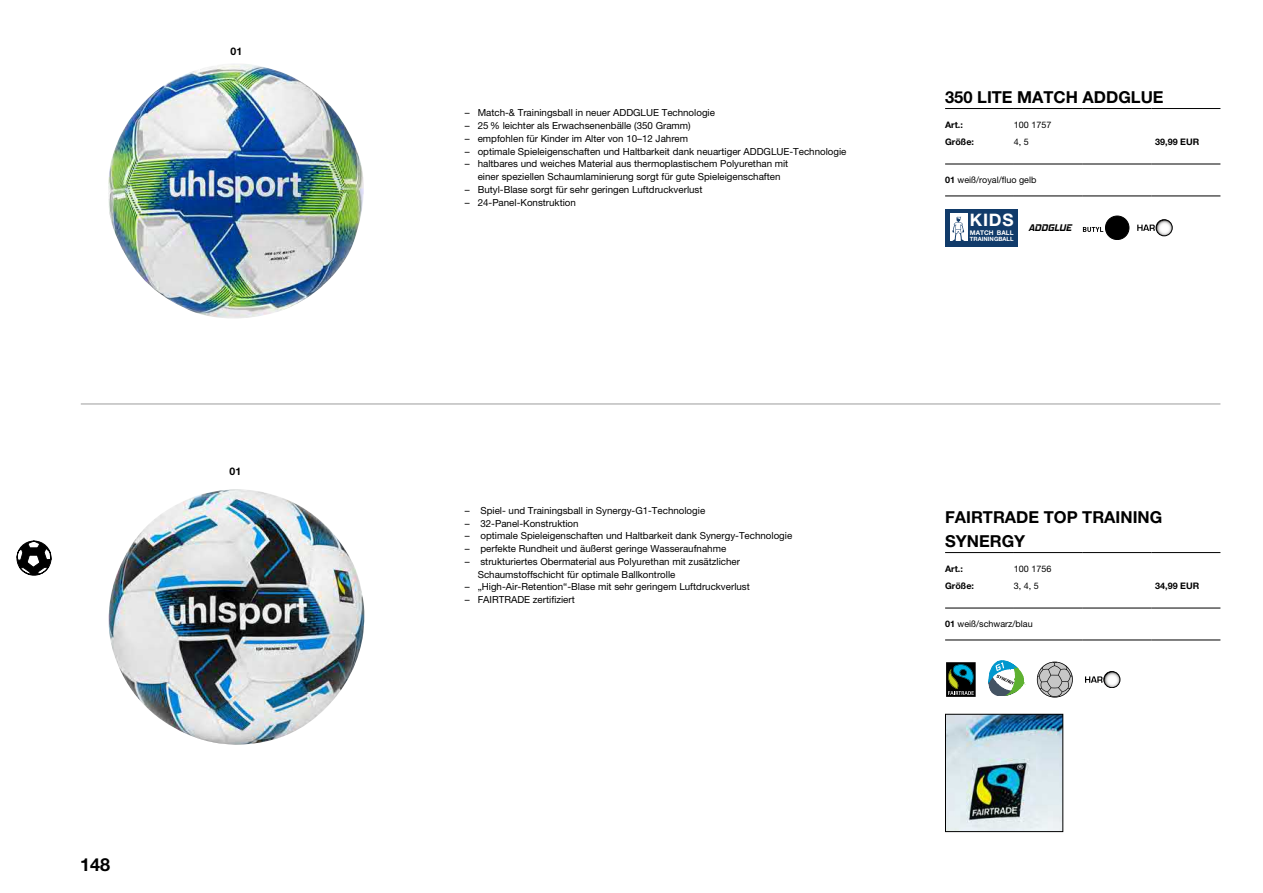
<style>
.page{position:relative;width:1263px;height:893px;background:#fff}
.page>*{position:absolute;margin:0;border:0;box-sizing:border-box;transform-origin:0 0}
.t1{font:700 18px "Helvetica Neue LT Pro";color:#000}
.t2{font:700 17.25px "Helvetica Neue LT Pro";color:#fff}
.t3{font:700 16.5px/24px "Helvetica Neue LT Pro";color:#000}
.t4{font:700 10.5px "Helvetica Neue LT Pro";color:#000}
.t5{font:9.75px/12.8px "Helvetica Neue LT Pro";color:#000}
.t6{font:italic 700 9.75px "Hemi Head Rg";color:#000}
.t7{font:9px/17.1px "Helvetica Neue LT Pro";color:#000}
.t8{font:700 9px "Helvetica Neue LT Pro";color:#000}
.t9{font:700 6.45px "Helvetica Neue LT Pro";color:#fff}
.t10{font:700 5.85px "Helvetica Neue LT Pro";letter-spacing:.005em;color:#fff}
.s1{font-weight:700}
</style>
<div class="page">
<hr style="left:81px;top:404px;width:1139px;height:1px;background:#9d9d9c">
<img style="left:108px;top:64px;width:256px;height:254px">
<img style="left:108px;top:489px;width:257px;height:256px">
<img style="left:947px;top:716px;width:114px;height:114px">
<div style="left:945px;top:714px;width:118px;height:118px;border:1px solid #000"></div>
<div style="left:945px;top:210px;width:73px;height:37px;background:#113b6a"></div>
<div style="left:950px;top:214px;width:17px;height:27px;background:#fff"></div>
<svg style="left:952px;top:217px;width:13px;height:24px"></svg>
<svg style="left:946px;top:662px;width:30px;height:35px"></svg>
<svg style="left:1085px;top:676px;width:17px;height:7px"></svg>
<svg style="left:1104px;top:671px;width:16px;height:17px"></svg>
<div style="left:1104px;top:671px;width:16px;height:17px;border:1px solid #000;border-radius:50%"></div>
<div style="left:1105px;top:216px;width:24px;height:24px;background:#000;border-radius:50%"></div>
<div style="left:1105px;top:216px;width:24px;height:24px;border:1px solid #000;border-radius:50%"></div>
<svg style="left:1083px;top:227px;width:20px;height:5px"></svg>
<svg style="left:1137px;top:225px;width:18px;height:6px"></svg>
<svg style="left:1156px;top:220px;width:16px;height:16px"></svg>
<div style="left:1156px;top:219px;width:16px;height:17px;border:1px solid #000;border-radius:50%"></div>
<svg style="left:1037px;top:662px;width:36px;height:35px"></svg>
<svg style="left:989px;top:661px;width:34px;height:35px"></svg>
<hr style="left:945px;top:552px;width:69px;height:1px;background:#000">
<hr style="left:1014px;top:552px;width:69px;height:1px;background:#000">
<hr style="left:1083px;top:552px;width:68px;height:1px;background:#000">
<hr style="left:1151px;top:552px;width:69px;height:1px;background:#000">
<hr style="left:945px;top:608px;width:69px;height:1px;background:#000">
<hr style="left:1014px;top:608px;width:69px;height:1px;background:#000">
<hr style="left:1083px;top:608px;width:68px;height:1px;background:#000">
<hr style="left:1151px;top:608px;width:69px;height:1px;background:#000">
<hr style="left:945px;top:640px;width:69px;height:1px;background:#000">
<hr style="left:1014px;top:640px;width:69px;height:1px;background:#000">
<hr style="left:1083px;top:640px;width:68px;height:1px;background:#000">
<hr style="left:1151px;top:640px;width:69px;height:1px;background:#000">
<hr style="left:945px;top:108px;width:69px;height:1px;background:#000">
<hr style="left:1014px;top:108px;width:69px;height:1px;background:#000">
<hr style="left:1083px;top:108px;width:68px;height:1px;background:#000">
<hr style="left:1151px;top:108px;width:69px;height:1px;background:#000">
<hr style="left:945px;top:164px;width:69px;height:1px;background:#000">
<hr style="left:1014px;top:164px;width:69px;height:1px;background:#000">
<hr style="left:1083px;top:164px;width:68px;height:1px;background:#000">
<hr style="left:1151px;top:164px;width:69px;height:1px;background:#000">
<hr style="left:945px;top:196px;width:69px;height:1px;background:#000">
<hr style="left:1014px;top:196px;width:69px;height:1px;background:#000">
<hr style="left:1083px;top:196px;width:68px;height:1px;background:#000">
<hr style="left:1151px;top:196px;width:69px;height:1px;background:#000">
<svg style="left:17px;top:541px;width:34px;height:34px"></svg>
<p class="t4" style="left:231px;top:44px;width:13px">01</p>
<p class="t4" style="left:230px;top:464px;width:13px">01</p>
<h1 class="t1" style="left:80px;top:853px;width:32px">148</h1>
<p class="t5" style="left:465px;top:106px;width:252px">– Match-&amp; Trainingsball in neuer ADDGLUE Technologie</p>
<p class="t5" style="left:465px;top:119px;width:227px">– 25 % leichter als Erwachsenenbälle (350 Gramm)</p>
<p class="t5" style="left:465px;top:132px;width:225px">– empfohlen für Kinder im Alter von 10–12 Jahrem</p>
<p class="t5" style="left:465px;top:145px;width:383px">– optimale Spieleigenschaften und Haltbarkeit dank neuartiger ADDGLUE-Technologie</p>
<p class="t5" style="left:465px;top:157px;width:325px;text-align:center">– haltbares und weiches Material aus thermoplastischem Polyurethan mit einer speziellen Schaumlaminierung sorgt für gute Spieleigenschaften</p>
<p class="t5" style="left:465px;top:183px;width:239px">– Butyl-Blase sorgt für sehr geringen Luftdruckverlust</p>
<p class="t5" style="left:465px;top:196px;width:113px">– 24-Panel-Konstruktion</p>
<h3 class="t3" style="left:945px;top:84px;width:220px">350 LITE MATCH ADDGLUE</h3>
<p class="t8" style="left:945px;top:136px;width:30px">Größe:</p>
<p class="t7" style="left:945px;top:171px;width:93px"><span class="s1">01</span> weiß/royal/fluo gelb</p>
<p class="t8" style="left:945px;top:119px;width:19px">Art.:</p>
<p class="t7" style="left:1014px;top:116px;width:39px">100 1757<br>4, 5</p>
<p class="t8" style="left:1155px;top:136px;width:46px">39,99 EUR</p>
<h2 class="t2" style="left:970px;top:209px;width:45px">KIDS</h2>
<p class="t9" style="left:970px;top:228px;width:45px">MATCH BALL</p>
<p class="t10" style="left:970px;top:236px;width:45px">TRAININGBALL</p>
<p class="t6" style="left:1028px;top:222px;width:45px">ADDGLUE</p>
<p class="t5" style="left:465px;top:504px;width:242px">– Spiel- und Trainingsball in Synergy-G1-Technologie</p>
<p class="t5" style="left:465px;top:517px;width:115px">– 32-Panel-Konstruktion</p>
<p class="t5" style="left:465px;top:529px;width:329px">– optimale Spieleigenschaften und Haltbarkeit dank Synergy-Technologie</p>
<p class="t5" style="left:465px;top:542px;width:263px">– perfekte Rundheit und äußerst geringe Wasseraufnahme</p>
<p class="t5" style="left:478px;top:555px;width:264px;text-indent:-13px">– strukturiertes Obermaterial aus Polyurethan mit zusätzlicher<br>Schaumstoffschicht für optimale Ballkontrolle</p>
<p class="t5" style="left:465px;top:580px;width:286px">– „High-Air-Retention“-Blase mit sehr geringem Luftdruckverlust</p>
<p class="t5" style="left:465px;top:593px;width:111px">– FAIRTRADE zertifiziert</p>
<h3 class="t3" style="left:945px;top:504px;width:219px">FAIRTRADE TOP TRAINING<br>SYNERGY</h3>
<p class="t8" style="left:945px;top:580px;width:30px">Größe:</p>
<p class="t7" style="left:945px;top:615px;width:89px"><span class="s1">01</span> weiß/schwarz/blau</p>
<p class="t8" style="left:945px;top:563px;width:19px">Art.:</p>
<p class="t7" style="left:1014px;top:560px;width:39px">100 1756<br>3, 4, 5</p>
<p class="t8" style="left:1155px;top:580px;width:46px">34,99 EUR</p>
</div>
